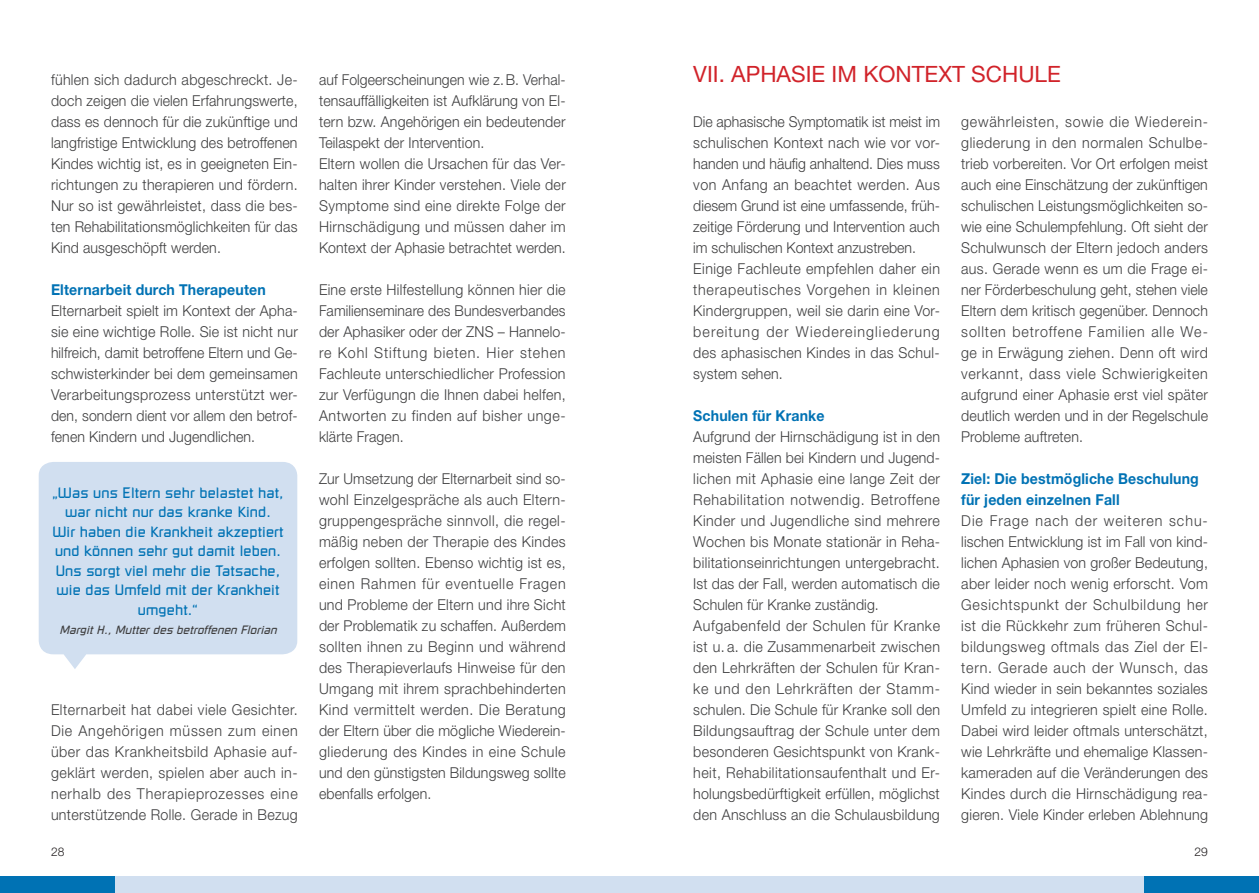
<style>
.page{position:relative;width:1259px;height:893px;background:#fff}
.page>*{position:absolute;margin:0;border:0;box-sizing:border-box;transform-origin:0 0}
.t1{font:22.5px "Helvetica Neue";color:#d1232a}
.t2{font:300 15px/21px "Helvetica Neue";letter-spacing:.02em;color:#3e3e3f;text-align:justify;scale:.95 1}
.t3{font:300 15px/21px "Helvetica Neue";letter-spacing:.02em;color:#3e3e3f;text-align:justify;scale:.94 1}
.t4{font:300 15px/21px "Helvetica Neue";letter-spacing:.02em;color:#3e3e3f;scale:.93 1}
.t5{font:15px/19.5px "Russell Square";letter-spacing:.01em;color:#0072b4;text-align:center;scale:.94 1}
.t6{font:700 15px/21px "Helvetica Neue";letter-spacing:.01em;color:#0072b4;scale:.94 1}
.t7{font:italic 12px "Russell Square";letter-spacing:.01em;color:#3e3e3f;scale:.94 1}
.t8{font:300 12px "Helvetica Neue";color:#231f20}
</style>
<div class="page">
<svg style="left:39px;top:462px;width:258px;height:207px;background:#d4e1f1"></svg>
<div style="left:0;top:876px;width:1259px;height:17px;background:#d1dff0"></div>
<div style="left:1144px;top:876px;width:115px;height:17px;background:#0072b4"></div>
<div style="left:0;top:876px;width:115px;height:17px;background:#0072b4"></div>
<p class="t2" style="left:51px;top:69px;width:261px">fühlen sich dadurch abgeschreckt. Je&shy;doch zeigen die vielen Erfahrungswerte, dass es dennoch für die zukünftige und langfristige Entwicklung des betroffenen Kindes wichtig ist, es in geeigneten Ein&shy;richtungen zu therapieren und fördern.<br>Nur so ist gewährleistet, dass die bes&shy;ten Rehabilitationsmöglichkeiten für das Kind ausgeschöpft werden.</p>
<p class="t6" style="left:51px;top:279px;width:230px">Elternarbeit durch Therapeuten</p>
<p class="t2" style="left:51px;top:300px;width:261px">Elternarbeit spielt im Kontext der Apha&shy;sie eine wichtige Rolle. Sie ist nicht nur hilfreich, damit betroffene Eltern und Ge&shy;schwisterkinder bei dem gemeinsamen Verarbeitungsprozess unterstützt wer&shy;den, sondern dient vor allem den betrof&shy;fenen Kindern und Jugendlichen.</p>
<p class="t5" style="left:52px;top:482px;width:248px">„Was uns Eltern sehr belastet hat, war nicht nur das kranke Kind.<br>Wir haben die Krankheit akzeptiert und können sehr gut damit leben.<br>Uns sorgt viel mehr die Tatsache, wie das Umfeld mit der Krankheit umgeht.“</p>
<p class="t7" style="left:59px;top:622px;width:232px">Margit H., Mutter des betroffenen Florian</p>
<p class="t2" style="left:51px;top:699px;width:261px">Elternarbeit hat dabei viele Gesichter.<br>Die Angehörigen müssen zum einen über das Krankheitsbild Aphasie auf&shy;geklärt werden, spielen aber auch in&shy;nerhalb des Therapieprozesses eine unterstützende Rolle. Gerade in Bezug</p>
<p class="t4" style="left:319px;top:69px;width:267px">auf Folgeerscheinungen wie z. B . Verhal&shy;tensauffälligkeiten ist Aufklärung von El&shy;tern bzw. Angehörigen ein bedeutender Teilaspekt der Intervention.<br>Eltern wollen die Ursachen für das Ver&shy;halten ihrer Kinder verstehen. Viele der Symptome sind eine direkte Folge der Hirnschädigung und müssen daher im Kontext der Aphasie betrachtet werden.</p>
<p class="t2" style="left:319px;top:279px;width:261px">Eine erste Hilfestellung können hier die Familienseminare des Bundesverbandes der Aphasiker oder der ZNS – Hannelo&shy;re Kohl Stiftung bieten. Hier stehen Fachleute unterschiedlicher Profession zur Verfügungn die Ihnen dabei helfen, Antworten zu finden auf bisher unge&shy;klärte Fragen.</p>
<p class="t3" style="left:319px;top:468px;width:264px">Zur Umsetzung der Elternarbeit sind so&shy;wohl Einzelgespräche als auch Eltern&shy;gruppengespräche sinnvoll, die regel&shy;mäßig neben der Therapie des Kindes erfolgen sollten. Ebenso wichtig ist es, einen Rahmen für eventuelle Fragen und Probleme der Eltern und ihre Sicht der Problematik zu schaffen. Außerdem sollten ihnen zu Beginn und während des Therapieverlaufs Hinweise für den Umgang mit ihrem sprachbehinderten Kind vermittelt werden. Die Beratung der Eltern über die mögliche Wiederein&shy;gliederung des Kindes in eine Schule und den günstigsten Bildungsweg sollte ebenfalls erfolgen.</p>
<h1 class="t1" style="left:693px;top:60px;width:369px">VII . APHASIE IM KONTEXT SCHULE</h1>
<p class="t3" style="left:693px;top:111px;width:264px;text-align:left">Die aphasische Symptomatik ist meist im schulischen Kontext nach wie vor vor&shy;handen und häufig anhaltend. Dies muss von Anfang an beachtet werden. Aus diesem Grund ist eine umfassende, früh&shy;zeitige Förderung und Intervention auch im schulischen Kontext anzustreben.<br>Einige Fachleute empfehlen daher ein therapeutisches Vorgehen in kleinen Kindergruppen, weil sie darin eine Vor&shy;bereitung der Wiedereingliederung des aphasischen Kindes in das Schul&shy;system sehen.</p>
<p class="t6" style="left:693px;top:405px;width:141px">Schulen für Kranke</p>
<p class="t2" style="left:693px;top:426px;width:261px;text-align:left">Aufgrund der Hirnschädigung ist in den meisten Fällen bei Kindern und Jugend&shy;lichen mit Aphasie eine lange Zeit der Rehabilitation notwendig. Betroffene Kinder und Jugendliche sind mehrere Wochen bis Monate stationär in Reha&shy;bilitationseinrichtungen untergebracht.<br>Ist das der Fall, werden automatisch die Schulen für Kranke zuständig.<br>Aufgabenfeld der Schulen für Kranke ist u. a. die Zusammenarbeit zwischen den Lehrkräften der Schulen für Kran&shy;ke und den Lehrkräften der Stamm&shy;schulen. Die Schule für Kranke soll den Bildungsauftrag der Schule unter dem besonderen Gesichtspunkt von Krank&shy;heit, Rehabilitationsaufenthalt und Er&shy;holungsbedürftigkeit erfüllen, möglichst den Anschluss an die Schulausbildung</p>
<p class="t2" style="left:961px;top:111px;width:261px">gewährleisten, sowie die Wiederein&shy;gliederung in den normalen Schulbe&shy;trieb vorbereiten. Vor Ort erfolgen meist auch eine Einschätzung der zukünftigen schulischen Leistungsmöglichkeiten so&shy;wie eine Schulempfehlung. Oft sieht der Schulwunsch der Eltern jedoch anders aus. Gerade wenn es um die Frage ei&shy;ner Förderbeschulung geht, stehen viele Eltern dem kritisch gegenüber. Dennoch sollten betroffene Familien alle We&shy;ge in Erwägung ziehen. Denn oft wird verkannt, dass viele Schwierigkeiten aufgrund einer Aphasie erst viel später deutlich werden und in der Regelschule Probleme auftreten.</p>
<p class="t6" style="left:961px;top:468px;width:254px">Ziel: Die bestmögliche Beschulung für jeden einzelnen Fall</p>
<p class="t2" style="left:961px;top:510px;width:261px">Die Frage nach der weiteren schu&shy;lischen Entwicklung ist im Fall von kind&shy;lichen Aphasien von großer Bedeutung, aber leider noch wenig erforscht. Vom Gesichtspunkt der Schulbildung her ist die Rückkehr zum früheren Schul&shy;bildungsweg oftmals das Ziel der El&shy;tern. Gerade auch der Wunsch, das Kind wieder in sein bekanntes soziales Umfeld zu integrieren spielt eine Rolle.<br>Dabei wird leider oftmals unterschätzt, wie Lehrkräfte und ehemalige Klassen&shy;kameraden auf die Veränderungen des Kindes durch die Hirnschädigung rea&shy;gieren. Viele Kinder erleben Ablehnung</p>
<p class="t8" style="left:51px;top:844px;width:15px">28</p>
<p class="t8" style="left:1194px;top:844px;width:15px">29</p>
</div>
